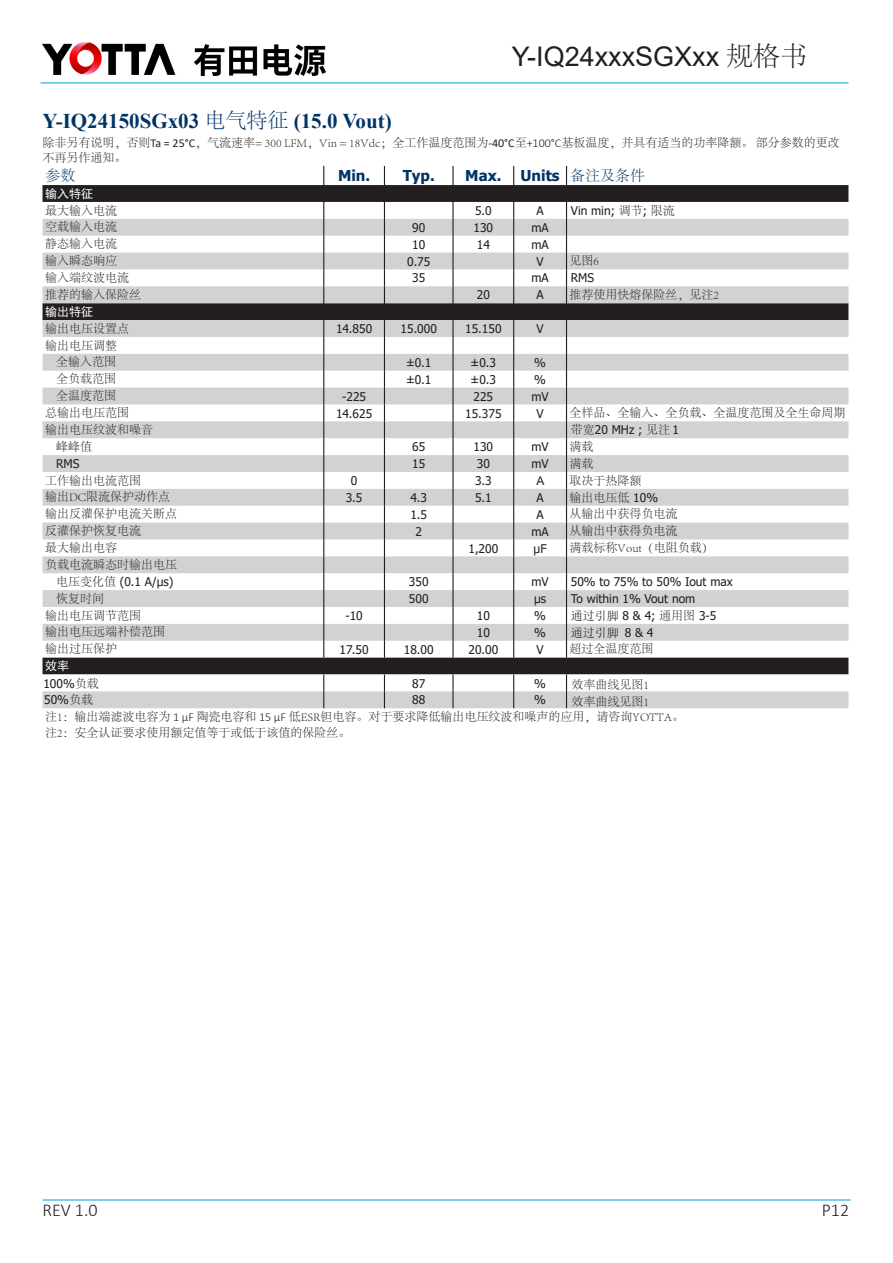
<style>
.page{position:relative;width:893px;height:1263px;background:#fff}
.page>*{position:absolute;margin:0;border:0;box-sizing:border-box;transform-origin:0 0}
.t1{font:27px "Arial";color:#231f20}
.t2{font:700 21px "Times New Roman";color:#036}
.t3{font:300 18px "Calibri";color:#231f20}
.t4{font:700 15px "Tahoma";color:#036}
.t5{font:300 15px "Adobe Song Std";color:#036}
.t6{font:300 12px/14.4px "Adobe Song Std";color:#231f20}
.t7{font:12px "Tahoma";color:#231f20}
.t8{font:12px "Sim Hei";color:#fff}
.t9{font:12px "Sim Sun";color:#231f20}
.t10{font:12px "Arial";color:#231f20}
.s1{font-family:"Adobe Song Std";font-weight:300}
.s2{font-family:"Calibri";font-weight:400}
.s3{font-family:"Calibri"}
.s4{font-family:"Tahoma";font-weight:400}
.s5{font-family:"Sim Sun"}
.s6{font-family:"Tahoma"}
</style>
<div class="page">
<hr style="left:41px;top:83px;width:807px;height:1px;background:#009ee0">
<img style="left:43px;top:43px;width:282px;height:33px">
<hr style="left:43px;top:1199px;width:807px;height:1px;background:#009ee0">
<svg style="left:43px;top:185px;width:805px;height:489px"></svg>
<svg style="left:43px;top:219px;width:805px;height:422px;fill:#d1d2d4"></svg>
<svg style="left:43px;top:708px;width:805px;height:1px"></svg>
<svg style="left:323px;top:166px;width:1px;height:492px"></svg>
<svg style="left:384px;top:166px;width:1px;height:492px"></svg>
<svg style="left:452px;top:166px;width:2px;height:492px"></svg>
<svg style="left:513px;top:166px;width:1px;height:492px"></svg>
<svg style="left:566px;top:166px;width:1px;height:492px"></svg>
<svg style="left:43px;top:674px;width:805px;height:34px"></svg>
<h1 class="t1" style="left:512px;top:38px;width:297px">Y-IQ24xxxSGXxx <span class="s1">规格书</span></h1>
<p class="t2" style="left:43px;top:105px;width:351px">Y-IQ24150SGx03 <span class="s1">电气特征</span> (15.0 Vout)</p>
<p class="t6" style="left:43px;top:136px;width:799px">除非另有说明，否则<span class="s2">Ta = 25°C</span>，气流速率= 300 LFM，Vin = 18Vdc；全工作温度范围为<span class="s2">-40°C</span>至<span class="s3">+100°C</span>基板温度，并具有适当的功率降额。 部分参数的更改不再另作通知。</p>
<p class="t5" style="left:46px;top:167px;width:31px">参数</p>
<p class="t4" style="left:338px;top:165px;width:34px">Min.</p>
<p class="t4" style="left:403px;top:165px;width:33px">Typ.</p>
<p class="t4" style="left:465px;top:165px;width:38px">Max.</p>
<p class="t4" style="left:520px;top:165px;width:41px">Units</p>
<p class="t5" style="left:570px;top:167px;width:76px">备注及条件</p>
<p class="t8" style="left:45px;top:187px;width:49px">输入特征</p>
<p class="t6" style="left:45px;top:203px;width:74px">最大输入电流</p>
<p class="t7" style="left:475px;top:203px;width:18px">5.0</p>
<p class="t7" style="left:536px;top:203px;width:9px">A</p>
<p class="t7" style="left:571px;top:203px;width:105px">Vin min; <span class="s1">调节</span>; <span class="s1">限流</span></p>
<p class="t6" style="left:45px;top:220px;width:74px">空载输入电流</p>
<p class="t7" style="left:412px;top:219px;width:15px">90</p>
<p class="t7" style="left:474px;top:219px;width:21px">130</p>
<p class="t7" style="left:531px;top:219px;width:19px">mA</p>
<p class="t6" style="left:45px;top:237px;width:74px">静态输入电流</p>
<p class="t7" style="left:412px;top:236px;width:15px">10</p>
<p class="t7" style="left:477px;top:236px;width:15px">14</p>
<p class="t7" style="left:531px;top:236px;width:19px">mA</p>
<p class="t6" style="left:45px;top:254px;width:74px">输入瞬态响应</p>
<p class="t7" style="left:407px;top:253px;width:25px">0.75</p>
<p class="t7" style="left:536px;top:253px;width:9px">V</p>
<p class="t6" style="left:570px;top:254px;width:31px">见图6</p>
<p class="t6" style="left:45px;top:271px;width:86px">输入端纹波电流</p>
<p class="t7" style="left:412px;top:270px;width:15px">35</p>
<p class="t7" style="left:531px;top:270px;width:19px">mA</p>
<p class="t7" style="left:571px;top:270px;width:25px">RMS</p>
<p class="t6" style="left:45px;top:288px;width:98px">推荐的输入保险丝</p>
<p class="t7" style="left:477px;top:287px;width:15px">20</p>
<p class="t7" style="left:536px;top:287px;width:9px">A</p>
<p class="t6" style="left:570px;top:288px;width:151px">推荐使用快熔保险丝，见注2</p>
<p class="t8" style="left:45px;top:305px;width:49px">输出特征</p>
<p class="t6" style="left:45px;top:322px;width:86px">输出电压设置点</p>
<p class="t7" style="left:336px;top:321px;width:38px">14.850</p>
<p class="t7" style="left:401px;top:321px;width:38px">15.000</p>
<p class="t7" style="left:465px;top:321px;width:38px">15.150</p>
<p class="t7" style="left:536px;top:321px;width:9px">V</p>
<p class="t6" style="left:45px;top:338px;width:74px">输出电压调整</p>
<p class="t6" style="left:56px;top:355px;width:61px">全输入范围</p>
<p class="t7" style="left:406px;top:354px;width:27px">±0.1</p>
<p class="t7" style="left:471px;top:354px;width:27px">±0.3</p>
<p class="t7" style="left:534px;top:354px;width:13px">%</p>
<p class="t6" style="left:56px;top:372px;width:61px">全负载范围</p>
<p class="t7" style="left:406px;top:371px;width:27px">±0.1</p>
<p class="t7" style="left:471px;top:371px;width:27px">±0.3</p>
<p class="t7" style="left:534px;top:371px;width:13px">%</p>
<p class="t6" style="left:56px;top:389px;width:61px">全温度范围</p>
<p class="t7" style="left:342px;top:388px;width:26px">-225</p>
<p class="t7" style="left:474px;top:388px;width:21px">225</p>
<p class="t7" style="left:531px;top:388px;width:19px">mV</p>
<p class="t6" style="left:45px;top:406px;width:86px">总输出电压范围</p>
<p class="t7" style="left:336px;top:405px;width:38px">14.625</p>
<p class="t7" style="left:465px;top:405px;width:38px">15.375</p>
<p class="t7" style="left:536px;top:405px;width:9px">V</p>
<p class="t6" style="left:570px;top:406px;width:277px">全样品、全输入、全负载、全温度范围及全生命周期</p>
<p class="t6" style="left:45px;top:423px;width:110px">输出电压纹波和噪音</p>
<p class="t7" style="left:571px;top:422px;width:110px"><span class="s1">带宽</span>20 MHz ; <span class="s1">见注</span> 1</p>
<p class="t6" style="left:56px;top:440px;width:37px">峰峰值</p>
<p class="t7" style="left:412px;top:439px;width:15px">65</p>
<p class="t7" style="left:474px;top:439px;width:21px">130</p>
<p class="t7" style="left:531px;top:439px;width:19px">mV</p>
<p class="t6" style="left:570px;top:440px;width:25px">满载</p>
<p class="t7" style="left:56px;top:456px;width:25px">RMS</p>
<p class="t7" style="left:412px;top:456px;width:15px">15</p>
<p class="t7" style="left:477px;top:456px;width:15px">30</p>
<p class="t7" style="left:531px;top:456px;width:19px">mV</p>
<p class="t6" style="left:570px;top:457px;width:25px">满载</p>
<p class="t6" style="left:45px;top:473px;width:98px">工作输出电流范围</p>
<p class="t7" style="left:351px;top:473px;width:8px">0</p>
<p class="t7" style="left:475px;top:473px;width:18px">3.3</p>
<p class="t10" style="left:536px;top:472px;width:10px">A</p>
<p class="t6" style="left:570px;top:473px;width:73px">取决于热降额</p>
<p class="t6" style="left:45px;top:490px;width:127px">输出DC限流保护动作点</p>
<p class="t7" style="left:346px;top:489px;width:18px">3.5</p>
<p class="t7" style="left:410px;top:489px;width:18px">4.3</p>
<p class="t7" style="left:475px;top:489px;width:18px">5.1</p>
<p class="t7" style="left:536px;top:489px;width:9px">A</p>
<p class="t6" style="left:570px;top:491px;width:90px">输出电压低 <span class="s4">10%</span></p>
<p class="t6" style="left:45px;top:507px;width:134px">输出反灌保护电流关断点</p>
<p class="t7" style="left:410px;top:506px;width:18px">1.5</p>
<p class="t7" style="left:536px;top:506px;width:9px">A</p>
<p class="t6" style="left:570px;top:507px;width:109px">从输出中获得负电流</p>
<p class="t6" style="left:45px;top:524px;width:98px">反灌保护恢复电流</p>
<p class="t7" style="left:415px;top:523px;width:8px">2</p>
<p class="t7" style="left:531px;top:523px;width:19px">mA</p>
<p class="t6" style="left:570px;top:524px;width:109px">从输出中获得负电流</p>
<p class="t6" style="left:45px;top:541px;width:74px">最大输出电容</p>
<p class="t7" style="left:468px;top:540px;width:31px">1,200</p>
<p class="t7" style="left:534px;top:540px;width:15px">µF</p>
<p class="t6" style="left:570px;top:541px;width:146px">满载标称Vout（电阻负载）</p>
<p class="t6" style="left:45px;top:558px;width:134px">负载电流瞬态时输出电压</p>
<p class="t7" style="left:56px;top:574px;width:119px"><span class="s1">电压变化值</span> (0.1 A/µs)</p>
<p class="t7" style="left:409px;top:574px;width:21px">350</p>
<p class="t7" style="left:531px;top:574px;width:19px">mV</p>
<p class="t7" style="left:571px;top:574px;width:163px">50% to 75% to 50% Iout max</p>
<p class="t6" style="left:56px;top:592px;width:49px">恢复时间</p>
<p class="t7" style="left:409px;top:591px;width:21px">500</p>
<p class="t7" style="left:534px;top:591px;width:14px">µs</p>
<p class="t7" style="left:571px;top:591px;width:126px">To within 1% Vout nom</p>
<p class="t6" style="left:45px;top:608px;width:98px">输出电压调节范围</p>
<p class="t7" style="left:345px;top:608px;width:19px">-10</p>
<p class="t7" style="left:477px;top:608px;width:15px">10</p>
<p class="t7" style="left:534px;top:608px;width:13px">%</p>
<p class="t7" style="left:571px;top:608px;width:147px"><span class="s5">通过引脚</span> 8 &amp; 4; <span class="s1">通用图</span> 3-5</p>
<p class="t6" style="left:45px;top:625px;width:122px">输出电压远端补偿范围</p>
<p class="t7" style="left:477px;top:624px;width:15px">10</p>
<p class="t7" style="left:534px;top:624px;width:13px">%</p>
<p class="t9" style="left:571px;top:627px;width:84px">通过引脚 <span class="s6">8 &amp; 4</span></p>
<p class="t6" style="left:45px;top:642px;width:74px">输出过压保护</p>
<p class="t7" style="left:340px;top:641px;width:30px">17.50</p>
<p class="t7" style="left:404px;top:641px;width:31px">18.00</p>
<p class="t7" style="left:468px;top:641px;width:31px">20.00</p>
<p class="t7" style="left:536px;top:641px;width:9px">V</p>
<p class="t6" style="left:570px;top:642px;width:85px">超过全温度范围</p>
<p class="t8" style="left:45px;top:660px;width:25px">效率</p>
<p class="t7" style="left:43px;top:675px;width:57px">100%<span class="s1">负载</span></p>
<p class="t7" style="left:412px;top:675px;width:15px">87</p>
<p class="t7" style="left:534px;top:675px;width:13px">%</p>
<p class="t6" style="left:572px;top:678px;width:79px">效率曲线见图1</p>
<p class="t7" style="left:44px;top:692px;width:50px">50%<span class="s1">负载</span></p>
<p class="t7" style="left:412px;top:692px;width:15px">88</p>
<p class="t7" style="left:534px;top:692px;width:13px">%</p>
<p class="t6" style="left:572px;top:695px;width:79px">效率曲线见图1</p>
<p class="t6" style="left:45px;top:710px;width:641px">注1：输出端滤波电容为 <span class="s3">1 µF</span> 陶瓷电容和 <span class="s3">15 µF</span> 低ESR钽电容。对于要求降低输出电压纹波和噪声的应用，请咨询YOTTA。</p>
<p class="t6" style="left:45px;top:726px;width:307px">注2：安全认证要求使用额定值等于或低于该值的保险丝。</p>
<h3 class="t3" style="left:43px;top:1198px;width:57px">REV 1.0</h3>
<h3 class="t3" style="left:822px;top:1198px;width:29px">P12</h3>
</div>
